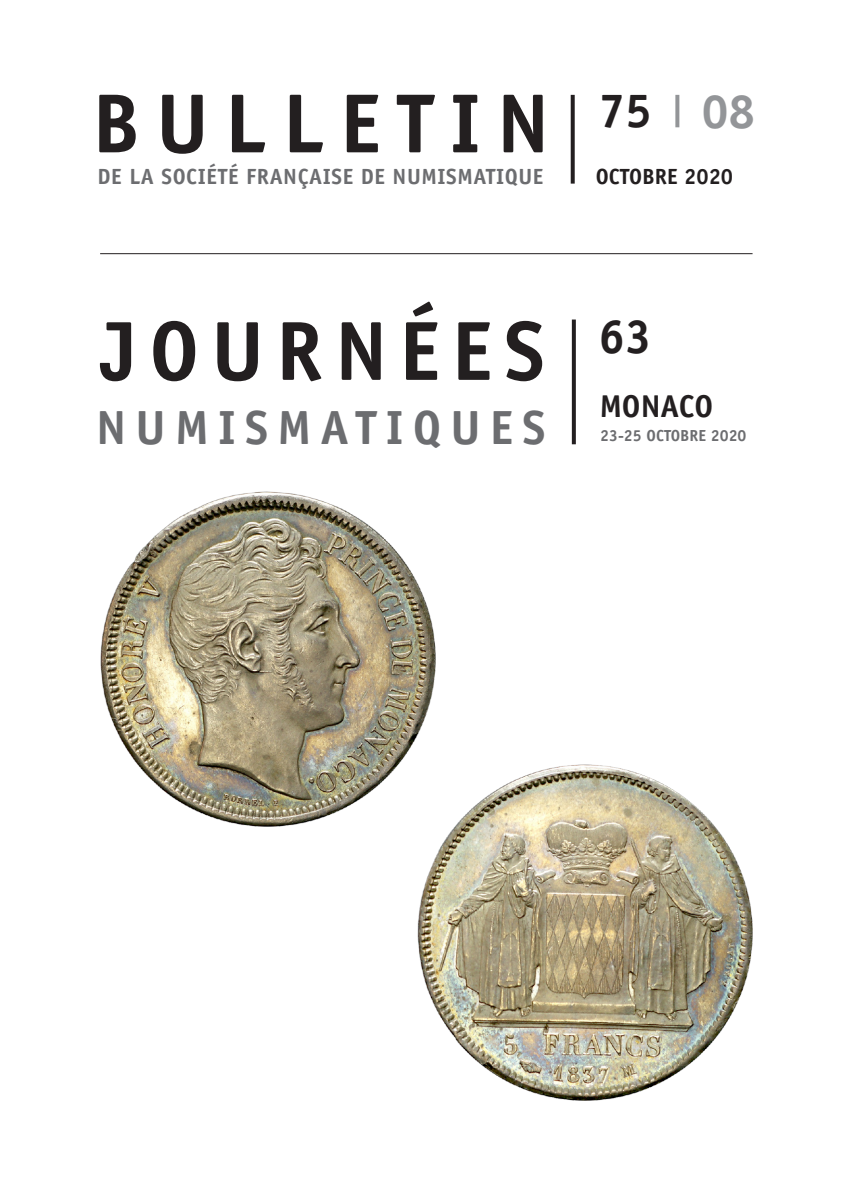
<style>
.page{position:relative;width:851px;height:1191px;background:#fff}
.page>*{position:absolute;margin:0;border:0;box-sizing:border-box;transform-origin:0 0}
.t1{font:700 84px "Officina Sans";letter-spacing:.19em;color:#231f20}
.t2{font:700 84px "Officina Sans";letter-spacing:.14em;color:#231f20}
.t3{font:700 48px "Officina Sans";letter-spacing:.19em;color:#6c6d70}
.t4{font:700 48px "Officina Sans";color:#231f20}
.t5{font:700 31.6px "Officina Sans";color:#231f20}
.t6{font:700 22px "Officina Sans";letter-spacing:.025em;color:#6c6d70}
.t7{font:700 22px "Officina Sans";color:#231f20}
.t8{font:700 16px "Officina Sans";color:#6c6d70}
.s1{color:#939598}
</style>
<div class="page">
<svg style="left:570px;top:95px;width:4px;height:89px"></svg>
<svg style="left:675px;top:95px;width:4px;height:32px"></svg>
<svg style="left:571px;top:319px;width:4px;height:125px"></svg>
<hr style="left:100px;top:253px;width:652px;height:1px;background:#231f20">
<img style="left:100px;top:491px;width:335px;height:336px">
<img style="left:417px;top:764px;width:335px;height:336px">
<p class="t4" style="left:598px;top:81px;width:158px">75 <span class="s1">08</span></p>
<p class="t1" style="left:92px;top:71px;width:459px">BULLETIN</p>
<p class="t6" style="left:98px;top:162px;width:447px">DE LA SOCIÉTÉ FRANÇAISE DE NUMISMATIQUE</p>
<p class="t7" style="left:595px;top:162px;width:139px">OCTOBRE 2020</p>
<p class="t2" style="left:100px;top:299px;width:446px">JOURNÉES</p>
<p class="t3" style="left:96px;top:398px;width:451px">NUMISMATIQUES</p>
<p class="t4" style="left:598px;top:307px;width:55px">63</p>
<p class="t5" style="left:599px;top:386px;width:115px">MONACO</p>
<p class="t8" style="left:600px;top:426px;width:148px">23-25 OCTOBRE 2020</p>
</div>
